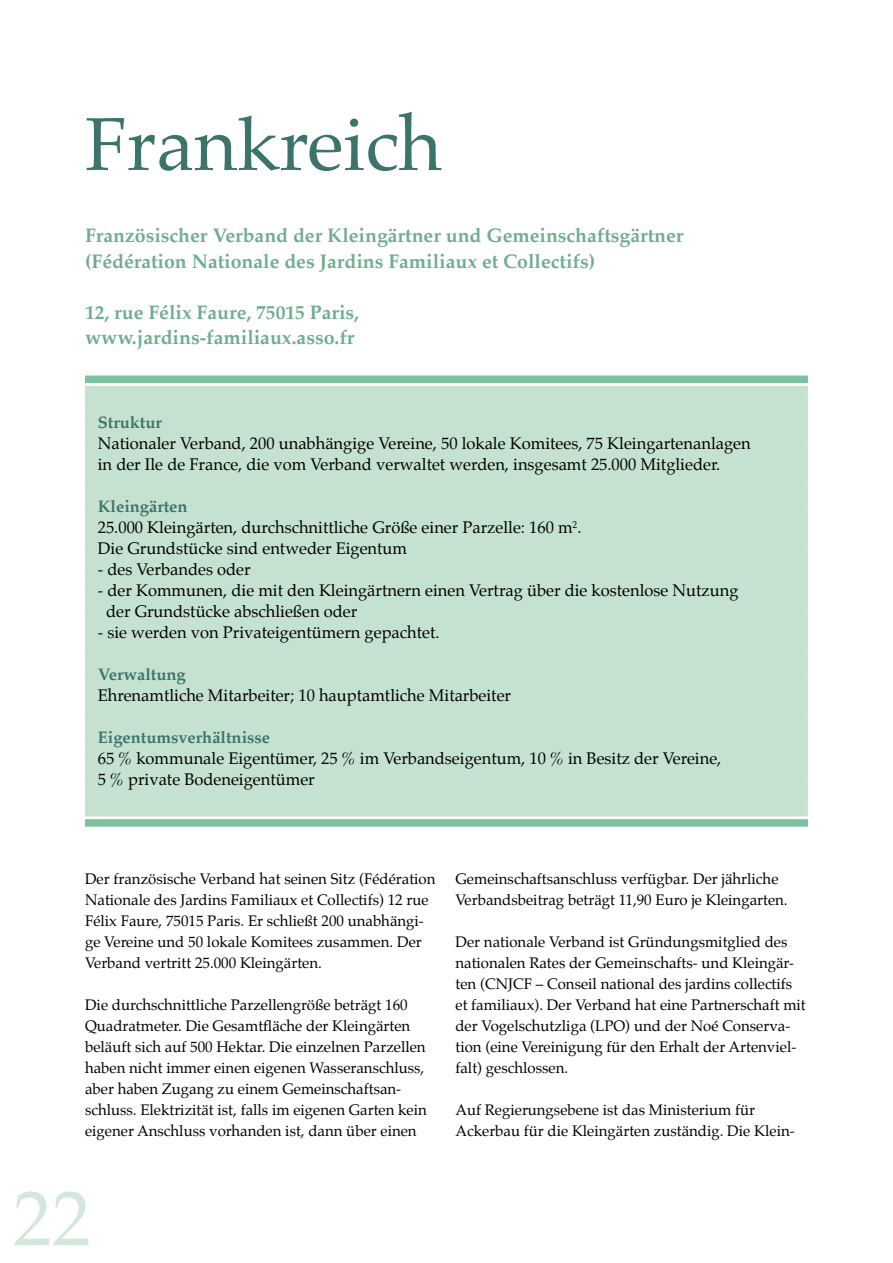
<style>
.page{position:relative;width:893px;height:1263px;background:#fff}
.page>*{position:absolute;margin:0;border:0;box-sizing:border-box;transform-origin:0 0}
.t1{font:78px "Palatino";color:#d2e8da}
.t2{font:75px "Palatino";color:#3c746b}
.t3{font:700 19.5px/25.5px "Palatino";color:#6ead8f}
.t4{font:16.5px/21px "Palatino";color:#000}
.t5{font:700 16.5px "Palatino";color:#3c746b}
.t6{font:15px/21px "Palatino";color:#000}
.s1{font-weight:700;color:#3c746b}
</style>
<div class="page">
<div style="left:85px;top:376px;width:723px;height:7px;background:#7cc2a0"></div>
<div style="left:85px;top:386px;width:723px;height:31px;background:#c5e2d1"></div>
<div style="left:85px;top:407px;width:723px;height:31px;background:#c5e2d1"></div>
<div style="left:85px;top:428px;width:723px;height:31px;background:#c5e2d1"></div>
<div style="left:85px;top:449px;width:723px;height:31px;background:#c5e2d1"></div>
<div style="left:85px;top:470px;width:723px;height:31px;background:#c5e2d1"></div>
<div style="left:85px;top:491px;width:723px;height:31px;background:#c5e2d1"></div>
<div style="left:85px;top:512px;width:723px;height:31px;background:#c5e2d1"></div>
<div style="left:85px;top:533px;width:723px;height:31px;background:#c5e2d1"></div>
<div style="left:85px;top:554px;width:723px;height:31px;background:#c5e2d1"></div>
<div style="left:85px;top:575px;width:723px;height:31px;background:#c5e2d1"></div>
<div style="left:85px;top:596px;width:723px;height:31px;background:#c5e2d1"></div>
<div style="left:85px;top:617px;width:723px;height:31px;background:#c5e2d1"></div>
<div style="left:85px;top:638px;width:723px;height:31px;background:#c5e2d1"></div>
<div style="left:85px;top:659px;width:723px;height:31px;background:#c5e2d1"></div>
<div style="left:85px;top:680px;width:723px;height:31px;background:#c5e2d1"></div>
<div style="left:85px;top:701px;width:723px;height:31px;background:#c5e2d1"></div>
<div style="left:85px;top:722px;width:723px;height:31px;background:#c5e2d1"></div>
<div style="left:85px;top:743px;width:723px;height:31px;background:#c5e2d1"></div>
<div style="left:85px;top:764px;width:723px;height:31px;background:#c5e2d1"></div>
<div style="left:85px;top:785px;width:723px;height:31px;background:#c5e2d1"></div>
<div style="left:85px;top:819px;width:723px;height:8px;background:#7cc2a0"></div>
<h2 class="t2" style="left:85px;top:82px;width:359px">Frankreich</h2>
<h3 class="t3" style="left:85px;top:222px;width:600px">Französischer Verband der Kleingärtner und Gemeinschaftsgärtner (Fédération Nationale des Jardins Familiaux et Collectifs)</h3>
<h3 class="t3" style="left:85px;top:299px;width:276px">12, rue Félix Faure, 75015 Paris, www.jardins-familiaux.asso.fr</h3>
<p class="t5" style="left:98px;top:408px;width:66px">Struktur</p>
<p class="t4" style="left:98px;top:433px;width:654px">Nationaler Verband, 200 unabhängige Vereine, 50 lokale Komitees, 75 Kleingartenanlagen in der Ile de France, die vom Verband verwaltet werden, insgesamt 25.000 Mitglieder.</p>
<p class="t4" style="left:98px;top:496px;width:485px"><span class="s1">Kleingärten<br></span>25.000 Kleingärten, durchschnittliche Größe einer Parzelle: 160 m<sup>2</sup>.<br>Die Grundstücke sind entweder Eigentum</p>
<p class="t4" style="left:98px;top:559px;width:154px">- des Verbandes oder</p>
<p class="t4" style="left:106px;top:580px;width:634px;text-indent:-8px">- der Kommunen, die mit den Kleingärtnern einen Vertrag über die kostenlose Nutzung der Grundstücke abschließen oder</p>
<p class="t4" style="left:98px;top:622px;width:343px">- sie werden von Privateigentümern gepachtet.</p>
<p class="t5" style="left:98px;top:660px;width:89px">Verwaltung</p>
<p class="t4" style="left:98px;top:685px;width:415px">Ehrenamtliche Mitarbeiter; 10 hauptamtliche Mitarbeiter</p>
<p class="t5" style="left:98px;top:723px;width:174px">Eigentumsverhältnisse</p>
<p class="t4" style="left:98px;top:748px;width:625px">65 % kommunale Eigentümer, 25 % im Verbandseigentum, 10 % in Besitz der Vereine,<br>5 % private Bodeneigentümer</p>
<p class="t6" style="left:85px;top:868px;width:352px">Der französische Verband hat seinen Sitz (Fédération Nationale des Jardins Familiaux et Collectifs) 12 rue Félix Faure, 75015 Paris. Er schließt 200 unabhängi&shy;ge Vereine und 50 lokale Komitees zusammen. Der Verband vertritt 25.000 Kleingärten.</p>
<p class="t6" style="left:85px;top:994px;width:343px">Die durchschnittliche Parzellengröße beträgt 160<br>Quadratmeter. Die Gesamtfläche der Kleingärten beläuft sich auf 500 Hektar. Die einzelnen Parzellen haben nicht immer einen eigenen Wasseranschluss, aber haben Zugang zu einem Gemeinschaftsan&shy;schluss. Elektrizität ist, falls im eigenen Garten kein eigener Anschluss vorhanden ist, dann über einen</p>
<p class="t6" style="left:455px;top:868px;width:334px">Gemeinschaftsanschluss verfügbar. Der jährliche<br>Verbandsbeitrag beträgt 11,90 Euro je Kleingarten.</p>
<p class="t6" style="left:455px;top:931px;width:352px">Der nationale Verband ist Gründungsmitglied des nationalen Rates der Gemeinschafts- und Kleingär&shy;ten (CNJCF – Conseil national des jardins collectifs et familiaux). Der Verband hat eine Partnerschaft mit der Vogelschutzliga (LPO) und der Noé Conserva&shy;tion (eine Vereinigung für den Erhalt der Artenviel&shy;falt) geschlossen.</p>
<p class="t6" style="left:455px;top:1099px;width:341px">Auf Regierungsebene ist das Ministerium für<br>Ackerbau für die Kleingärten zuständig. Die Klein-</p>
<h1 class="t1" style="left:13px;top:1154px;width:79px">22</h1>
</div>
